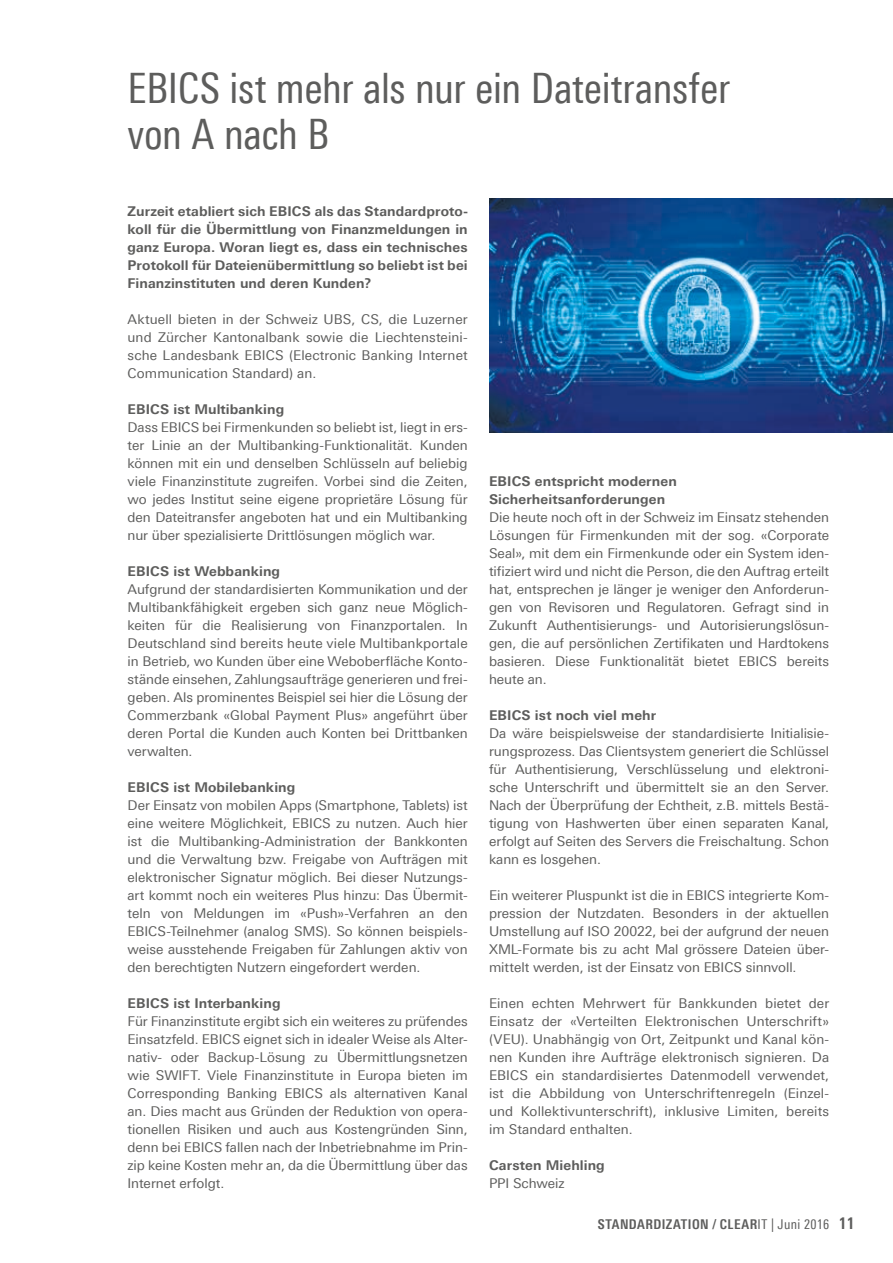
<style>
.page{position:relative;width:893px;height:1263px;background:#fff}
.page>*{position:absolute;margin:0;border:0;box-sizing:border-box;transform-origin:0 0}
.t1{font:condensed 42px/46.5px "LT Univers";letter-spacing:-.01em;color:#5d5d5c}
.t2{font:700 condensed 16.5px "LT Univers";color:#5d5d5c}
.t3{font:13.5px/18px "LT Univers Basic";color:#5d5d5c;text-align:justify}
.t4{font:700 13.5px/18px "LT Univers Basic";letter-spacing:.01em;color:#5d5d5c;text-align:justify}
.t5{font:700 condensed 13.5px "LT Univers";letter-spacing:.03em;color:#5d5d5c}
.s1{font-weight:400}
</style>
<div class="page">
<img style="left:489px;top:198px;width:404px;height:234px">
<h1 class="t1" style="left:128px;top:64px;width:604px">EBICS ist mehr als nur ein Dateitransfer von A nach B</h1>
<p class="t4" style="left:128px;top:202px;width:342px">Zurzeit etabliert sich EBICS als das Standardproto&shy;koll für die Übermittlung von Finanzmeldungen in ganz Europa. Woran liegt es, dass ein technisches Protokoll für Dateienübermittlung so beliebt ist bei Finanzinstituten und deren Kunden?</p>
<p class="t3" style="left:128px;top:310px;width:342px">Aktuell bieten in der Schweiz UBS, CS, die Luzerner und Zürcher Kantonalbank sowie die Liechtensteini&shy;sche Landesbank EBICS (Electronic Banking Internet Communication Standard) an.</p>
<p class="t4" style="left:128px;top:400px;width:158px">EBICS ist Multibanking</p>
<p class="t3" style="left:128px;top:418px;width:342px">Dass EBICS bei Firmenkunden so beliebt ist, liegt in ers&shy;ter Linie an der Multibanking-Funktionalität. Kunden können mit ein und denselben Schlüsseln auf beliebig viele Finanzinstitute zugreifen. Vorbei sind die Zeiten, wo jedes Institut seine eigene proprietäre Lösung für den Dateitransfer angeboten hat und ein Multibanking nur über spezialisierte Drittlösungen möglich war.</p>
<p class="t4" style="left:128px;top:562px;width:154px">EBICS ist Webbanking</p>
<p class="t3" style="left:128px;top:580px;width:342px">Aufgrund der standardisierten Kommunikation und der Multibankfähigkeit ergeben sich ganz neue Möglich&shy;keiten für die Realisierung von Finanzportalen. In Deutschland sind bereits heute viele Multibankportale in Betrieb, wo Kunden über eine Weboberfläche Konto&shy;stände einsehen, Zahlungsaufträge generieren und frei&shy;geben. Als prominentes Beispiel sei hier die Lösung der Commerzbank «Global Payment Plus» angeführt über deren Portal die Kunden auch Konten bei Drittbanken verwalten.</p>
<p class="t4" style="left:128px;top:778px;width:169px">EBICS ist Mobilebanking</p>
<p class="t3" style="left:128px;top:796px;width:342px">Der Einsatz von mobilen Apps (Smartphone, Tablets) ist eine weitere Möglichkeit, EBICS zu nutzen. Auch hier ist die Multibanking-Administration der Bankkonten und die Verwaltung bzw. Freigabe von Aufträgen mit elektronischer Signatur möglich. Bei dieser Nutzungs&shy;art kommt noch ein weiteres Plus hinzu: Das Übermit&shy;teln von Meldungen im «Push»-Verfahren an den EBICS-Teilnehmer (analog SMS). So können beispiels&shy;weise ausstehende Freigaben für Zahlungen aktiv von den berechtigten Nutzern eingefordert werden.</p>
<p class="t4" style="left:128px;top:994px;width:154px">EBICS ist Interbanking</p>
<p class="t3" style="left:128px;top:1012px;width:342px">Für Finanzinstitute ergibt sich ein weiteres zu prüfendes Einsatzfeld. EBICS eignet sich in idealer Weise als Alter&shy;nativ- oder Backup-Lösung zu Übermittlungsnetzen wie SWIFT. Viele Finanzinstitute in Europa bieten im Corresponding Banking EBICS als alternativen Kanal an. Dies macht aus Gründen der Reduktion von opera&shy;tionellen Risiken und auch aus Kostengründen Sinn, denn bei EBICS fallen nach der Inbetriebnahme im Prin&shy;zip keine Kosten mehr an, da die Übermittlung über das Internet erfolgt.</p>
<p class="t4" style="left:489px;top:472px;width:189px">EBICS entspricht modernen<br>Sicherheitsanforderungen</p>
<p class="t3" style="left:489px;top:508px;width:342px">Die heute noch oft in der Schweiz im Einsatz stehenden Lösungen für Firmenkunden mit der sog. «Corporate Seal», mit dem ein Firmenkunde oder ein System iden&shy;tifiziert wird und nicht die Person, die den Auftrag erteilt hat, entsprechen je länger je weniger den Anforderun&shy;gen von Revisoren und Regulatoren. Gefragt sind in Zukunft Authentisierungs- und Autorisierungslösun&shy;gen, die auf persönlichen Zertifikaten und Hardtokens basieren. Diese Funktionalität bietet EBICS bereits heute an.</p>
<p class="t4" style="left:489px;top:706px;width:169px">EBICS ist noch viel mehr</p>
<p class="t3" style="left:489px;top:724px;width:342px">Da wäre beispielsweise der standardisierte Initialisie&shy;rungsprozess. Das Clientsystem generiert die Schlüssel für Authentisierung, Verschlüsselung und elektroni&shy;sche Unterschrift und übermittelt sie an den Server.<br>Nach der Überprüfung der Echtheit, z.B. mittels Bestä&shy;tigung von Hashwerten über einen separaten Kanal, erfolgt auf Seiten des Servers die Freischaltung. Schon kann es losgehen.</p>
<p class="t3" style="left:489px;top:886px;width:342px">Ein weiterer Pluspunkt ist die in EBICS integrierte Kom&shy;pression der Nutzdaten. Besonders in der aktuellen Umstellung auf ISO 20022, bei der aufgrund der neuen XML-Formate bis zu acht Mal grössere Dateien über&shy;mittelt werden, ist der Einsatz von EBICS sinnvoll.</p>
<p class="t3" style="left:489px;top:994px;width:342px">Einen echten Mehrwert für Bankkunden bietet der Einsatz der «Verteilten Elektronischen Unterschrift» (VEU). Unabhängig von Ort, Zeitpunkt und Kanal kön&shy;nen Kunden ihre Aufträge elektronisch signieren. Da EBICS ein standardisiertes Datenmodell verwendet, ist die Abbildung von Unterschriftenregeln (Einzel&shy;und Kollektivunterschrift), inklusive Limiten, bereits im Standard enthalten.</p>
<p class="t4" style="left:489px;top:1156px;width:117px">Carsten Miehling</p>
<p class="t3" style="left:489px;top:1174px;width:77px">PPI Schweiz</p>
<p class="t5" style="left:598px;top:1216px;width:233px">STANDARDIZATION / CLEAR<span class="s1">IT | Juni 2016</span></p>
<p class="t2" style="left:839px;top:1213px;width:17px">11</p>
</div>
